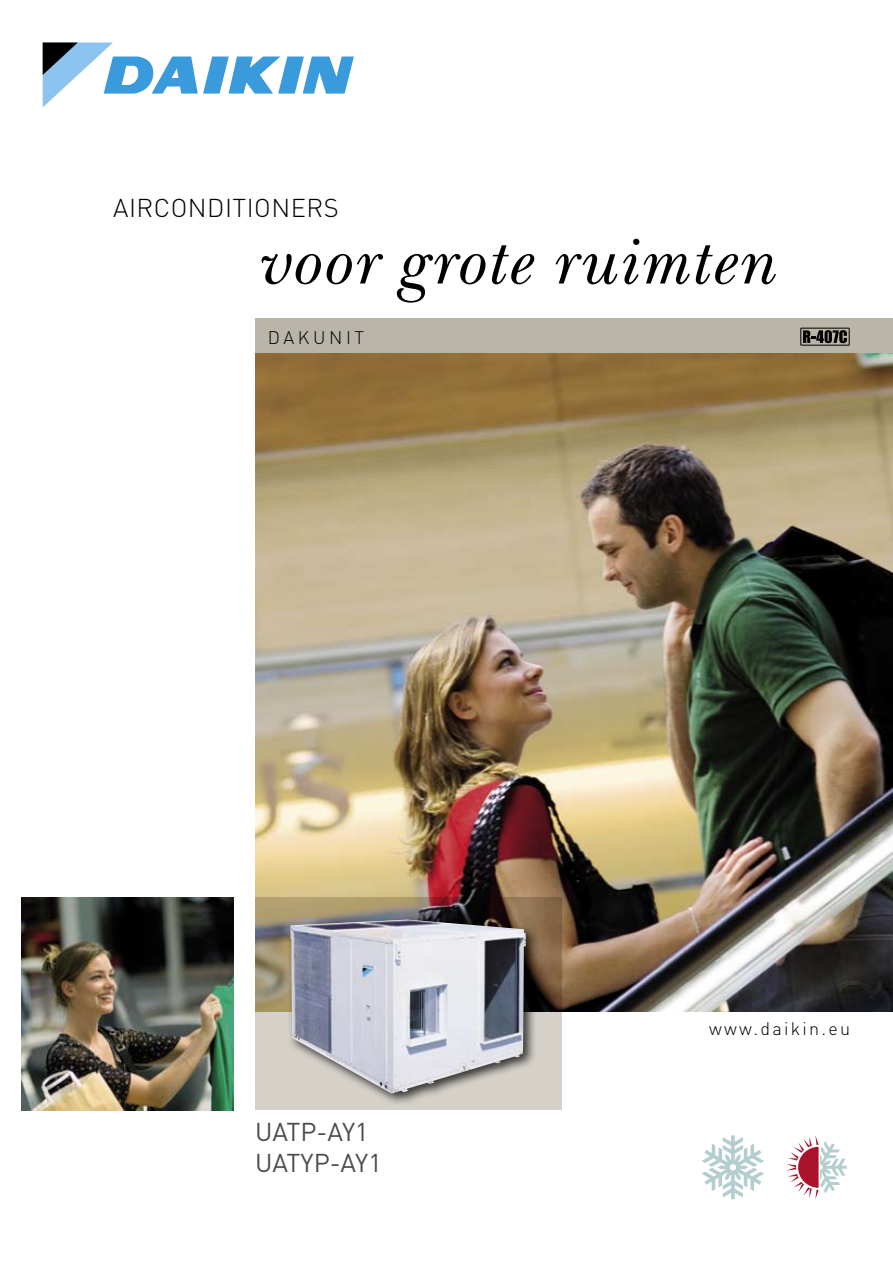
<style>
.page{position:relative;width:893px;height:1263px;background:#fff}
.page>*{position:absolute;margin:0;border:0;box-sizing:border-box;transform-origin:0 0}
.t1{font:italic 67.5px "New Baskerville ITC";letter-spacing:.02em;color:#000}
.t2{font:25.5px/30.6px "DIN";color:#4b4b4b}
.t3{font:300 25.5px "DIN";letter-spacing:.02em;color:#000}
.t4{font:300 18px "DIN";letter-spacing:.125em;color:#000}
.t5{font:300 18px "DIN";letter-spacing:.2em;color:#000}
</style>
<div class="page">
<img style="left:255px;top:353px;width:638px;height:658px">
<div style="left:255px;top:319px;width:638px;height:34px;background:#bab5a9"></div>
<svg style="left:255px;top:897px;width:306px;height:213px"></svg>
<img style="left:22px;top:897px;width:212px;height:213px">
<svg style="left:43px;top:43px;width:311px;height:64px"></svg>
<div style="left:286px;top:914px;width:253px;height:191px;background:#000;opacity:.75"></div>
<img style="left:291px;top:919px;width:235px;height:174px">
<div style="left:800px;top:328px;width:49px;height:17px;border:1px solid #000"></div>
<svg style="left:803px;top:330px;width:44px;height:13px"></svg>
<svg style="left:787px;top:1136px;width:60px;height:63px"></svg>
<svg style="left:702px;top:1135px;width:62px;height:64px"></svg>
<p class="t3" style="left:113px;top:191px;width:227px">AIRCONDITIONERS</p>
<h1 class="t1" style="left:260px;top:222px;width:519px">voor grote ruimten</h1>
<p class="t5" style="left:268px;top:326px;width:98px">DAKUNIT</p>
<p class="t2" style="left:255px;top:1117px;width:128px">UATP-AY1<br>UATYP-AY1</p>
<p class="t4" style="left:709px;top:1016px;width:143px">www.daikin.eu</p>
</div>
